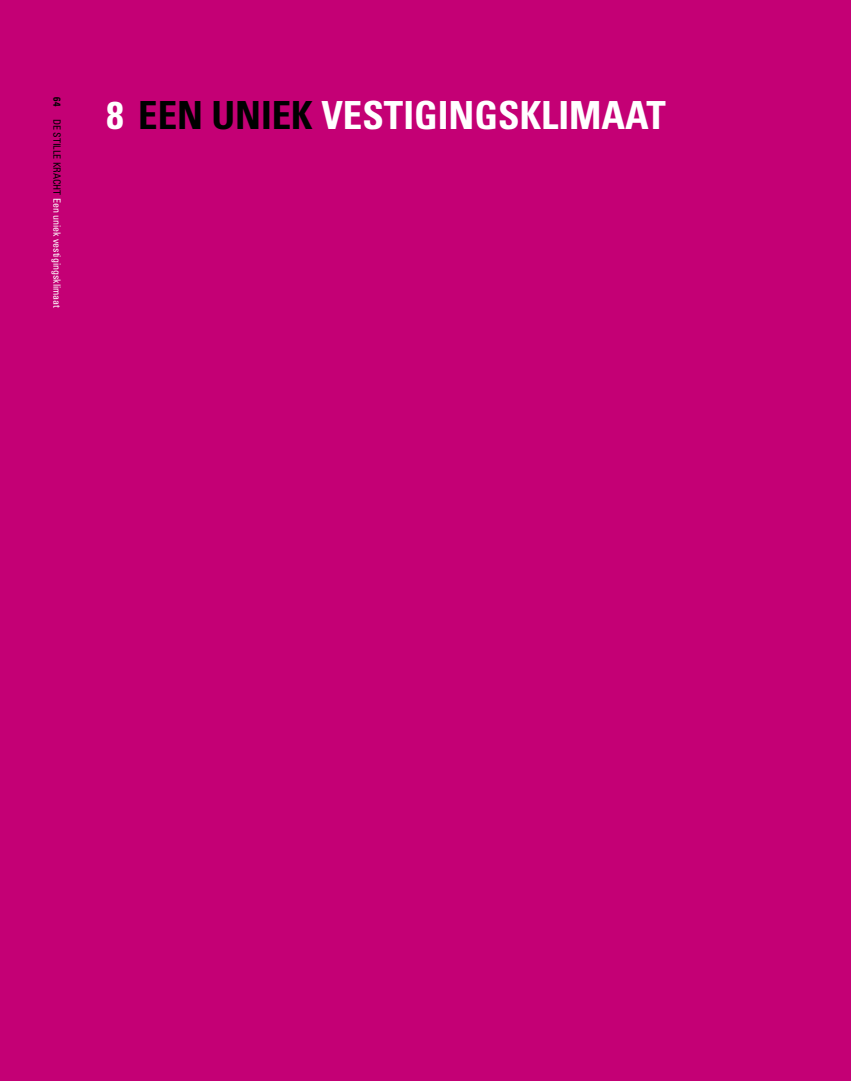
<style>
.page{position:relative;width:851px;height:1081px;background:#fff}
.page>*{position:absolute;margin:0;border:0;box-sizing:border-box;transform-origin:0 0}
.t1{font:700 condensed 38.75px "Univers";color:#fff}
.t2{font:700 condensed 38.75px "Univers";color:#000}
.t3{font:condensed 10px "Univers";color:#fff}
.s1{font-weight:700;color:#000}
.s2{color:#000}
.s3{color:#fff}
</style>
<div class="page">
<div style="left:0;top:0;width:850px;height:1081px;background:#c40075"></div>
<p class="t3" style="left:63px;top:97px;width:212px;rotate:90deg"><span class="s1">64</span> <span class="s2">DE STILLE KRACHT</span> Een uniek vestigingsklimaat</p>
<h1 class="t2" style="left:106px;top:92px;width:149px"><span class="s3">8</span> EEN UNIEK</h1>
<h1 class="t1" style="left:321px;top:92px;width:346px">VESTIGINGSKLIMAAT</h1>
</div>
